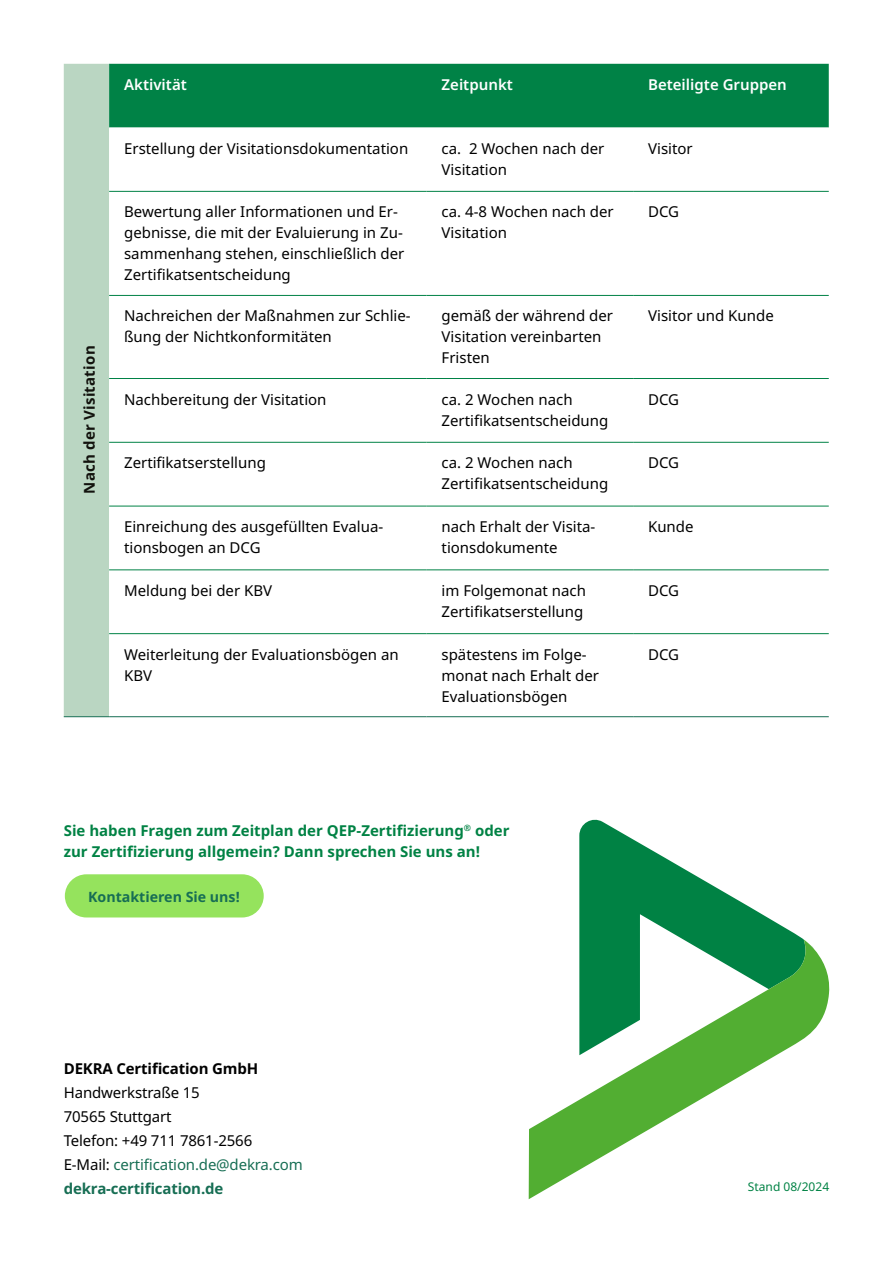
<style>
.page{position:relative;width:893px;height:1263px;background:#fff}
.page>*{position:absolute;margin:0;border:0;box-sizing:border-box;transform-origin:0 0}
.t1{font:15px/21px "Noto Sans";color:#000}
.t2{font:700 15px/21px "Noto Sans";color:#008244}
.t3{font:600 15px "Noto Sans";color:#fff}
.t4{font:700 15px "Noto Sans";letter-spacing:-.01em;color:#000}
.t5{font:700 15px "Noto Sans";letter-spacing:.015em;color:#12120d}
.t6{font:700 14.25px "Noto Sans";color:#176e54}
.t7{font:12px "Noto Sans";color:#008244}
.s1{color:#176e54}
.s2{font-weight:700;color:#176e54}
</style>
<div class="page">
<div style="left:65px;top:874px;width:199px;height:43px;background:#95e35d;border-radius:22px"></div>
<svg style="left:579px;top:819px;width:224px;height:120px;fill:#008244"></svg>
<svg style="left:529px;top:939px;width:301px;height:260px"></svg>
<svg style="left:804px;top:940px;width:10px;height:9px"></svg>
<div style="left:64px;top:64px;width:45px;height:652px;background:#bad6c2"></div>
<div style="left:109px;top:64px;width:720px;height:64px;background:#008246"></div>
<svg style="left:109px;top:190px;width:720px;height:445px"></svg>
<hr style="left:109px;top:191px;width:318px;height:1px;background:#008246">
<hr style="left:427px;top:191px;width:206px;height:1px;background:#008246">
<hr style="left:633px;top:191px;width:196px;height:1px;background:#008246">
<hr style="left:109px;top:295px;width:318px;height:1px;background:#008246">
<hr style="left:427px;top:295px;width:206px;height:1px;background:#008246">
<hr style="left:633px;top:295px;width:196px;height:1px;background:#008246">
<hr style="left:109px;top:378px;width:318px;height:1px;background:#008246">
<hr style="left:427px;top:378px;width:206px;height:1px;background:#008246">
<hr style="left:633px;top:378px;width:196px;height:1px;background:#008246">
<hr style="left:109px;top:442px;width:318px;height:1px;background:#008246">
<hr style="left:427px;top:442px;width:206px;height:1px;background:#008246">
<hr style="left:633px;top:442px;width:196px;height:1px;background:#008246">
<hr style="left:109px;top:506px;width:318px;height:1px;background:#008246">
<hr style="left:427px;top:506px;width:206px;height:1px;background:#008246">
<hr style="left:633px;top:506px;width:196px;height:1px;background:#008246">
<hr style="left:109px;top:569px;width:318px;height:1px;background:#008246">
<hr style="left:427px;top:569px;width:206px;height:1px;background:#008246">
<hr style="left:633px;top:569px;width:196px;height:1px;background:#008246">
<hr style="left:109px;top:633px;width:318px;height:1px;background:#008246">
<hr style="left:427px;top:633px;width:206px;height:1px;background:#008246">
<hr style="left:633px;top:633px;width:196px;height:1px;background:#008246">
<hr style="left:109px;top:716px;width:318px;height:1px;background:#176e54">
<hr style="left:427px;top:716px;width:206px;height:1px;background:#176e54">
<hr style="left:633px;top:716px;width:196px;height:1px;background:#176e54">
<hr style="left:64px;top:716px;width:45px;height:1px;background:#176e54">
<p class="t5" style="left:81px;top:494px;width:149px;rotate:-90deg">Nach der Visitation</p>
<p class="t3" style="left:124px;top:76px;width:64px">Aktivität</p>
<p class="t3" style="left:442px;top:76px;width:73px">Zeitpunkt</p>
<p class="t3" style="left:648px;top:76px;width:140px">Beteiligte Gruppen</p>
<p class="t1" style="left:124px;top:138px;width:286px">Erstellung der Visitationsdokumentation</p>
<p class="t1" style="left:442px;top:138px;width:164px">ca. 2 Wochen nach der<br>Visitation</p>
<p class="t1" style="left:648px;top:138px;width:46px">Visitor</p>
<p class="t1" style="left:124px;top:202px;width:282px">Bewertung aller Informationen und Er&shy;gebnisse, die mit der Evaluierung in Zu&shy;sammenhang stehen, einschließlich der Zertifikatsentscheidung</p>
<p class="t1" style="left:442px;top:202px;width:174px">ca. 4-8 Wochen nach der<br>Visitation</p>
<p class="t1" style="left:648px;top:202px;width:33px">DCG</p>
<p class="t1" style="left:124px;top:306px;width:288px">Nachreichen der Maßnahmen zur Schlie&shy;ßung der Nichtkonformitäten</p>
<p class="t1" style="left:442px;top:306px;width:173px">gemäß der während der<br>Visitation vereinbarten<br>Fristen</p>
<p class="t1" style="left:648px;top:306px;width:127px">Visitor und Kunde</p>
<p class="t1" style="left:124px;top:389px;width:204px">Nachbereitung der Visitation</p>
<p class="t1" style="left:442px;top:389px;width:168px">ca. 2 Wochen nach<br>Zertifikatsentscheidung</p>
<p class="t1" style="left:648px;top:389px;width:33px">DCG</p>
<p class="t1" style="left:124px;top:453px;width:143px">Zertifikatserstellung</p>
<p class="t1" style="left:442px;top:453px;width:168px">ca. 2 Wochen nach<br>Zertifikatsentscheidung</p>
<p class="t1" style="left:648px;top:453px;width:33px">DCG</p>
<p class="t1" style="left:124px;top:516px;width:261px">Einreichung des ausgefüllten Evalua&shy;tionsbogen an DCG</p>
<p class="t1" style="left:442px;top:516px;width:155px">nach Erhalt der Visita&shy;tionsdokumente</p>
<p class="t1" style="left:648px;top:516px;width:47px">Kunde</p>
<p class="t1" style="left:124px;top:580px;width:150px">Meldung bei der KBV</p>
<p class="t1" style="left:442px;top:580px;width:146px">im Folgemonat nach<br>Zertifikatserstellung</p>
<p class="t1" style="left:648px;top:580px;width:33px">DCG</p>
<p class="t1" style="left:124px;top:644px;width:276px">Weiterleitung der Evaluationsbögen an<br>KBV</p>
<p class="t1" style="left:442px;top:644px;width:159px">spätestens im Folge&shy;monat nach Erhalt der<br>Evaluationsbögen</p>
<p class="t1" style="left:648px;top:644px;width:33px">DCG</p>
<p class="t2" style="left:64px;top:820px;width:447px">Sie haben Fragen zum Zeitplan der QEP-Zertifizierung<sup>®</sup> oder zur Zertifizierung allgemein? Dann sprechen Sie uns an!</p>
<p class="t6" style="left:88px;top:888px;width:153px">Kontaktieren Sie uns!</p>
<p class="t4" style="left:64px;top:1060px;width:196px">DEKRA Certification GmbH</p>
<p class="t1" style="left:64px;top:1081px;width:240px;line-height:24px">Handwerkstraße 15<br>70565 Stuttgart<br>Telefon: +49 711 7861-2566<br>E-Mail: <span class="s1">certification.de@dekra.com </span><span class="s2">dekra-certification.de</span></p>
<p class="t7" style="left:748px;top:1180px;width:83px">Stand 08/2024</p>
</div>
